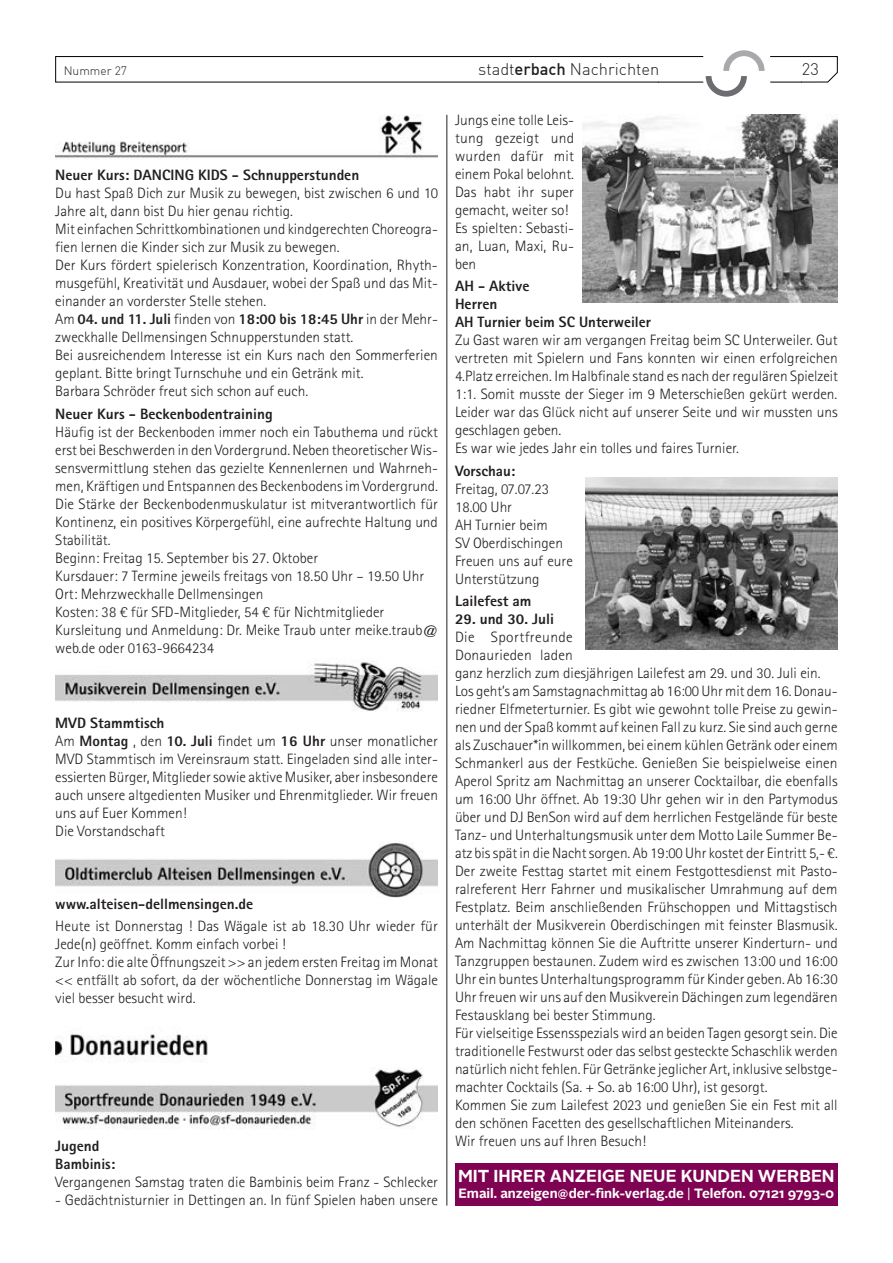
<style>
.page{position:relative;width:893px;height:1263px;background:#fff}
.page>*{position:absolute;margin:0;border:0;box-sizing:border-box;transform-origin:0 0}
.t1{font:700 17.25px "Alright Web";color:#fff}
.t2{font:16.5px "DIN Light";color:#231f20}
.t3{font:300 15px/18px "Rotis Sans Serif Std";color:#231f20}
.t4{font:800 15px/18px "Rotis Sans Serif Std";color:#231f20}
.t5{font:700 13.35px "Alright Web";color:#fff}
.t6{font:12px "DIN Light";color:#231f20}
.s1{font-family:"DIN Medium Alternate Medium Alternate"}
.s2{font-weight:800}
.s3{font-family:"Lucida Sans";font-weight:400}
</style>
<div class="page">
<svg style="left:55px;top:50px;width:783px;height:47px"></svg>
<img style="left:55px;top:115px;width:383px;height:43px">
<img style="left:55px;top:662px;width:383px;height:49px">
<img style="left:55px;top:842px;width:383px;height:56px">
<img style="left:55px;top:1034px;width:153px;height:28px">
<img style="left:55px;top:1069px;width:383px;height:61px">
<hr style="left:446px;top:115px;width:1px;height:1090px;background:#231f20">
<img style="left:583px;top:115px;width:255px;height:188px">
<img style="left:586px;top:477px;width:252px;height:172px">
<div style="left:455px;top:1163px;width:383px;height:42px;background:#7f0352"></div>
<p class="t6" style="left:64px;top:64px;width:65px">Nummer 27</p>
<p class="t2" style="left:478px;top:59px;width:183px">stadt<span class="s1">erbach</span> Nachrichten</p>
<p class="t2" style="left:802px;top:59px;width:18px">23</p>
<p class="t4" style="left:55px;top:166px;width:306px">Neuer Kurs: DANCING KIDS - Schnupperstunden</p>
<p class="t3" style="left:55px;top:184px;width:384px">Du hast Spaß Dich zur Musik zu bewegen, bist zwischen 6 und 10<br>Jahre alt, dann bist Du hier genau richtig.<br>Mit einfachen Schrittkombinationen und kindgerechten Choreogra&shy;fien lernen die Kinder sich zur Musik zu bewegen.<br>Der Kurs fördert spielerisch Konzentration, Koordination, Rhyth&shy;musgefühl, Kreativität und Ausdauer, wobei der Spaß und das Mit&shy;einander an vorderster Stelle stehen.<br>Am <span class="s2">04. und 11. Juli</span> finden von <span class="s2">18:00 bis 18:45 Uhr</span> in der Mehr&shy;zweckhalle Dellmensingen Schnupperstunden statt.<br>Bei ausreichendem Interesse ist ein Kurs nach den Sommerferien geplant. Bitte bringt Turnschuhe und ein Getränk mit.<br>Barbara Schröder freut sich schon auf euch.</p>
<p class="t4" style="left:55px;top:404px;width:219px">Neuer Kurs - Beckenbodentraining</p>
<p class="t3" style="left:55px;top:423px;width:384px">Häufig ist der Beckenboden immer noch ein Tabuthema und rückt erst bei Beschwerden in den Vordergrund. Neben theoretischer Wis&shy;sensvermittlung stehen das gezielte Kennenlernen und Wahrneh&shy;men, Kräftigen und Entspannen des Beckenbodens im Vordergrund.<br>Die Stärke der Beckenbodenmuskulatur ist mitverantwortlich für Kontinenz, ein positives Körpergefühl, eine aufrechte Haltung und Stabilität.<br>Beginn: Freitag 15. September bis 27. Oktober<br>Kursdauer: 7 Termine jeweils freitags von 18.50 Uhr – 19.50 Uhr Ort: Mehrzweckhalle Dellmensingen<br>Kosten: 38 € für SFD-Mitglieder, 54 € für Nichtmitglieder Kursleitung und Anmeldung: Dr. Meike Traub unter meike.traub@ web.de oder 0163-9664234</p>
<p class="t3" style="left:55px;top:714px;width:384px"><span class="s2">MVD Stammtisch<br></span>Am <span class="s2">Montag</span> , den <span class="s2">10. Juli</span> findet um <span class="s2">16 Uhr</span> unser monatlicher MVD Stammtisch im Vereinsraum statt. Eingeladen sind alle inter&shy;essierten Bürger, Mitglieder sowie aktive Musiker, aber insbesondere auch unsere altgedienten Musiker und Ehrenmitglieder. Wir freuen uns auf Euer Kommen!<br>Die Vorstandschaft</p>
<p class="t4" style="left:55px;top:895px;width:200px">www.alteisen-dellmensingen.de</p>
<p class="t3" style="left:55px;top:917px;width:384px">Heute ist Donnerstag ! Das Wägale ist ab 18.30 Uhr wieder für Jede(n) geöffnet. Komm einfach vorbei !<br>Zur Info: die alte Öffnungszeit &gt;&gt; an jedem ersten Freitag im Monat &lt;&lt; entfällt ab sofort, da der wöchentliche Donnerstag im Wägale viel besser besucht wird.</p>
<p class="t4" style="left:55px;top:1136px;width:61px">Jugend<br>Bambinis:</p>
<p class="t3" style="left:55px;top:1173px;width:384px">Vergangenen Samstag traten die Bambinis beim Franz - Schlecker</p>
<p class="t3" style="left:55px;top:1191px;width:384px">- Gedächtnisturnier in Dettingen an. In fünf Spielen haben unsere</p>
<p class="t3" style="left:455px;top:111px;width:121px">Jungs eine tolle Leis&shy;tung gezeigt und wurden dafür mit einem Pokal belohnt.<br>Das habt ihr super gemacht, weiter so!<br>Es spielten: Sebasti&shy;an, Luan, Maxi, Ru&shy;ben</p>
<p class="t4" style="left:455px;top:277px;width:197px">AH - Aktive<br>Herren<br>AH Turnier beim SC Unterweiler</p>
<p class="t3" style="left:455px;top:331px;width:385px">Zu Gast waren wir am vergangen Freitag beim SC Unterweiler. Gut vertreten mit Spielern und Fans konnten wir einen erfolgreichen 4.Platz erreichen. Im Halbfinale stand es nach der regulären Spielzeit 1:1. Somit musste der Sieger im 9 Meterschießen gekürt werden.<br>Leider war das Glück nicht auf unserer Seite und wir mussten uns geschlagen geben.<br>Es war wie jedes Jahr ein tolles und faires Turnier.</p>
<p class="t4" style="left:455px;top:461px;width:62px">Vorschau:</p>
<p class="t3" style="left:455px;top:480px;width:119px">Freitag, 07.07.23<br>18.00 Uhr<br>AH Turnier beim<br>SV Oberdischingen<br>Freuen uns auf eure<br>Unterstützung</p>
<p class="t4" style="left:455px;top:592px;width:78px">Lailefest am</p>
<p class="t4" style="left:455px;top:610px;width:100px">29. und 30. Juli</p>
<p class="t3" style="left:455px;top:628px;width:384px">Die Sportfreunde<br>Donaurieden laden<br>ganz herzlich zum diesjährigen Lailefest am 29. und 30. Juli ein.<br>Los geht’s am Samstagnachmittag ab 16:00 Uhr mit dem 16. Donau&shy;riedner Elfmeterturnier. Es gibt wie gewohnt tolle Preise zu gewin&shy;nen und der Spaß kommt auf keinen Fall zu kurz. Sie sind auch gerne als Zuschauer*in willkommen, bei einem kühlen Getränk oder einem Schmankerl aus der Festküche. Genießen Sie beispielweise einen Aperol Spritz am Nachmittag an unserer Cocktailbar, die ebenfalls um 16:00 Uhr öffnet. Ab 19:30 Uhr gehen wir in den Partymodus über und DJ BenSon wird auf dem herrlichen Festgelände für beste Tanz- und Unterhaltungsmusik unter dem Motto Laile Summer Be&shy;atz bis spät in die Nacht sorgen. Ab 19:00 Uhr kostet der Eintritt 5,- €.<br>Der zweite Festtag startet mit einem Festgottesdienst mit Pasto&shy;ralreferent Herr Fahrner und musikalischer Umrahmung auf dem Festplatz. Beim anschließenden Frühschoppen und Mittagstisch unterhält der Musikverein Oberdischingen mit feinster Blasmusik.<br>Am Nachmittag können Sie die Auftritte unserer Kinderturn- und Tanzgruppen bestaunen. Zudem wird es zwischen 13:00 und 16:00<br>Uhr ein buntes Unterhaltungsprogramm für Kinder geben. Ab 16:30<br>Uhr freuen wir uns auf den Musikverein Dächingen zum legendären Festausklang bei bester Stimmung.<br>Für vielseitige Essensspezials wird an beiden Tagen gesorgt sein. Die traditionelle Festwurst oder das selbst gesteckte Schaschlik werden natürlich nicht fehlen. Für Getränke jeglicher Art, inklusive selbstge&shy;machter Cocktails (Sa. + So. ab 16:00 Uhr), ist gesorgt.<br>Kommen Sie zum Lailefest 2023 und genießen Sie ein Fest mit all den schönen Facetten des gesellschaftlichen Miteinanders.<br>Wir freuen uns auf Ihren Besuch!</p>
<p class="t1" style="left:458px;top:1166px;width:378px">MIT IHRER ANZEIGE NEUE KUNDEN WERBEN</p>
<p class="t5" style="left:458px;top:1186px;width:377px">Email. anzeigen@der-fink-verlag.de <span class="s3">|</span> Telefon. 07121 9793-0</p>
</div>
